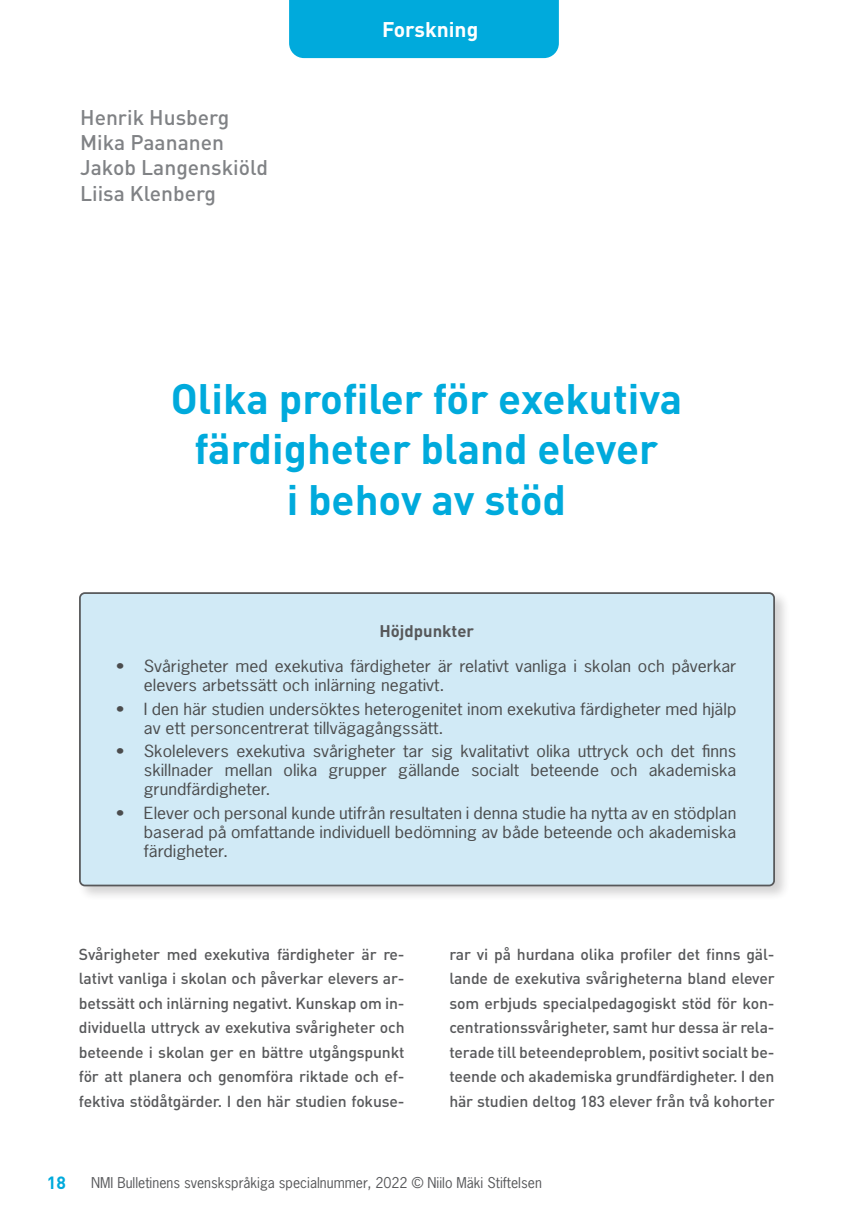
<style>
.page{position:relative;width:859px;height:1221px;background:#fff}
.page>*{position:absolute;margin:0;border:0;box-sizing:border-box;transform-origin:0 0}
.Jutun_pääotsikko{font:700 42px/50.4px "DIN Pro";color:#00aadc;text-align:center}
.Kirjoittajien_Nimet{font:500 21px "DIN Pro";color:#808285}
.t1{font:700 21px "DIN Pro";color:#fff}
.t2{font:700 17.5px "DIN Pro";color:#00aadc}
.Taulukon_otsikko{font:700 16.62px "DIN Pro";color:#57585a}
.Tiivistelmä{font:500 15.75px/24.5px "DIN Pro";letter-spacing:-.01em;color:#57585a;text-align:justify}
.t3{font:15.75px/18.9px "News Gothic Std";color:#4b4c4d;scale:1.12 1}
.t4{font:14px "News Gothic Std";color:#57585a}
</style>
<div class="page">
<div style="left:289px;top:0;width:269px;height:58px;background:#00aadc"></div>
<div style="left:77px;top:589px;width:713px;height:312px;background:#231f20;opacity:.2"></div>
<div style="left:80px;top:593px;width:693px;height:292px;background:#d1eaf6;border-radius:5px"></div>
<div style="left:79px;top:592px;width:695px;height:294px;border:2px solid #57585a;border-radius:5px"></div>
<p class="Kirjoittajien_Nimet" style="left:80px;top:103px;width:151px">Henrik Husberg</p>
<p class="Kirjoittajien_Nimet" style="left:80px;top:128px;width:145px">Mika Paananen</p>
<p class="Kirjoittajien_Nimet" style="left:80px;top:153px;width:189px">Jakob Langenskiöld</p>
<p class="Kirjoittajien_Nimet" style="left:80px;top:179px;width:137px">Liisa Klenberg</p>
<p class="t1" style="left:382px;top:15px;width:98px">Forskning</p>
<p class="Jutun_pääotsikko" style="left:171px;top:372px;width:512px">Olika profiler för exekutiva färdigheter bland elever<br>i behov av stöd</p>
<p class="Taulukon_otsikko" style="left:379px;top:619px;width:96px">Höjdpunkter</p>
<p class="t3" style="left:144px;top:656px;width:530px;text-indent:-28px">• Svårigheter med exekutiva färdigheter är relativt vanliga i skolan och påverkar elevers arbetssätt och inlärning negativt.</p>
<p class="t3" style="left:144px;top:699px;width:530px;text-indent:-28px">• I den här studien undersöktes heterogenitet inom exekutiva färdigheter med hjälp av ett personcentrerat tillvägagångssätt.</p>
<p class="t3" style="left:144px;top:741px;width:530px;text-align:justify;text-indent:-28px">• Skolelevers exekutiva svårigheter tar sig kvalitativt olika uttryck och det finns skillnader mellan olika grupper gällande socialt beteende och akademiska grundfärdigheter.</p>
<p class="t3" style="left:144px;top:803px;width:530px;text-align:justify;text-indent:-28px">• Elever och personal kunde utifrån resultaten i denna studie ha nytta av en stödplan baserad på omfattande individuell bedömning av både beteende och akademiska färdigheter.</p>
<p class="Tiivistelmä" style="left:79px;top:941px;width:327px">Svårigheter med exekutiva färdigheter är re&shy;lativt vanliga i skolan och påverkar elevers ar&shy;betssätt och inlärning negativt. Kunskap om in&shy;dividuella uttryck av exekutiva svårigheter och beteende i skolan ger en bättre utgångspunkt för att planera och genomföra riktade och ef&shy;fektiva stödåtgärder. I den här studien fokuse-</p>
<p class="Tiivistelmä" style="left:449px;top:941px;width:326px">rar vi på hurdana olika profiler det finns gäl&shy;lande de exekutiva svårigheterna bland elever som erbjuds specialpedagogiskt stöd för kon&shy;centrationssvårigheter, samt hur dessa är rela&shy;terade till beteendeproblem, positivt socialt be&shy;teende och akademiska grundfärdigheter. I den här studien deltog 183 elever från två kohorter</p>
<p class="t2" style="left:47px;top:1170px;width:21px">18</p>
<p class="t4" style="left:91px;top:1173px;width:452px">NMI Bulletinens svenskspråkiga specialnummer, 2022 © Niilo Mäki Stiftelsen</p>
</div>
